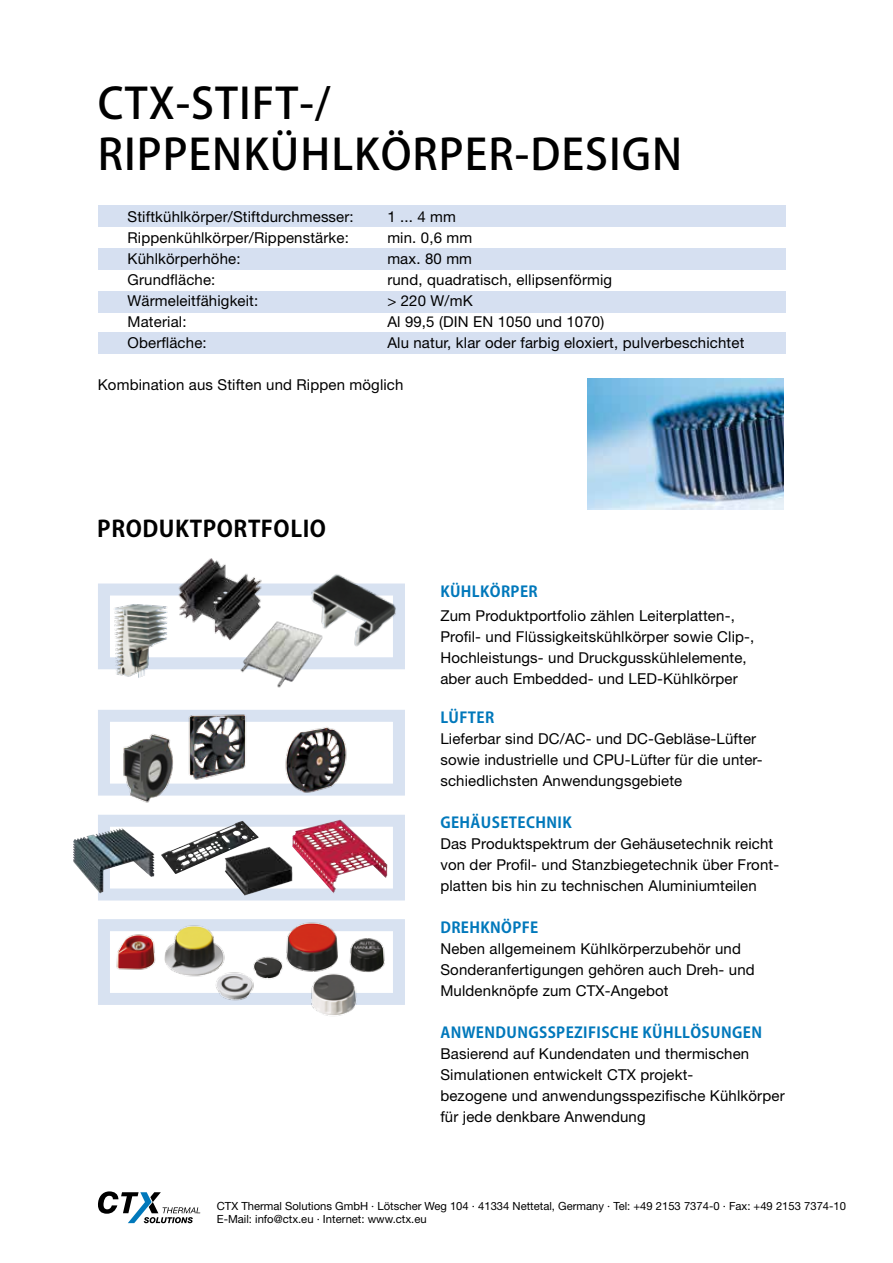
<style>
.page{position:relative;width:893px;height:1263px;background:#fff}
.page>*{position:absolute;margin:0;border:0;box-sizing:border-box;transform-origin:0 0}
.t1{font:500 42.45px/50.8px "Koz Go Pro";letter-spacing:.025em;color:#000}
.t2{font:700 22.5px "Koz Go Pro";letter-spacing:.025em;color:#000}
.t3{font:15px/21px "Helvetica Neue LT";letter-spacing:.01em;color:#000}
.t4{font:700 15px "Koz Go Pro";letter-spacing:.025em;color:#0078bb}
.t5{font:11.25px/13.5px "Helvetica Neue LT";color:#000}
</style>
<div class="page">
<div style="left:98px;top:333px;width:687px;height:21px;background:#d6e0f1"></div>
<div style="left:98px;top:291px;width:687px;height:21px;background:#d6e0f1"></div>
<div style="left:98px;top:249px;width:687px;height:21px;background:#d6e0f1"></div>
<div style="left:98px;top:206px;width:687px;height:21px;background:#d6e0f1"></div>
<div style="left:98px;top:919px;width:307px;height:86px;border:12px solid #d8e2f1"></div>
<div style="left:98px;top:815px;width:307px;height:85px;border:12px solid #d8e2f1"></div>
<div style="left:98px;top:710px;width:307px;height:85px;border:12px solid #d8e2f1"></div>
<div style="left:98px;top:583px;width:307px;height:86px;border:12px solid #d8e2f1"></div>
<img style="left:217px;top:621px;width:123px;height:67px">
<img style="left:300px;top:574px;width:105px;height:80px">
<img style="left:292px;top:820px;width:48px;height:73px">
<img style="left:73px;top:828px;width:50px;height:22px">
<img style="left:259px;top:847px;width:10px;height:5px">
<img style="left:161px;top:821px;width:98px;height:53px">
<svg style="left:98px;top:1191px;width:102px;height:32px"></svg>
<img style="left:177px;top:710px;width:80px;height:73px">
<img style="left:110px;top:726px;width:75px;height:77px">
<img style="left:278px;top:718px;width:78px;height:77px">
<img style="left:110px;top:919px;width:122px;height:67px">
<img style="left:306px;top:922px;width:87px;height:94px">
<img style="left:245px;top:919px;width:104px;height:71px">
<img style="left:211px;top:965px;width:50px;height:38px">
<img style="left:98px;top:602px;width:79px;height:76px">
<img style="left:161px;top:558px;width:105px;height:82px">
<img style="left:587px;top:378px;width:197px;height:131px">
<h1 class="t1" style="left:98px;top:80px;width:586px">CTX-STIFT-/<br>RIPPENKÜHLKÖRPER-DESIGN</h1>
<p class="t3" style="left:128px;top:206px;width:228px">Stiftkühlkörper/Stiftdurchmesser:</p>
<p class="t3" style="left:387px;top:206px;width:70px">1 ... 4 mm</p>
<p class="t3" style="left:128px;top:227px;width:223px">Rippenkühlkörper/Rippenstärke:</p>
<p class="t3" style="left:387px;top:227px;width:86px">min. 0,6 mm</p>
<p class="t3" style="left:128px;top:248px;width:114px">Kühlkörperhöhe:</p>
<p class="t3" style="left:387px;top:248px;width:86px">max. 80 mm</p>
<p class="t3" style="left:128px;top:269px;width:89px">Grundfläche:</p>
<p class="t3" style="left:387px;top:269px;width:226px">rund, quadratisch, ellipsenförmig</p>
<p class="t3" style="left:128px;top:290px;width:132px">Wärmeleitfähigkeit:</p>
<p class="t3" style="left:387px;top:290px;width:87px">&gt; 220 W/mK</p>
<p class="t3" style="left:128px;top:311px;width:60px">Material:</p>
<p class="t3" style="left:387px;top:311px;width:218px">Al 99,5 (DIN EN 1050 und 1070)</p>
<p class="t3" style="left:128px;top:332px;width:81px">Oberfläche:</p>
<p class="t3" style="left:387px;top:332px;width:359px">Alu natur, klar oder farbig eloxiert, pulverbeschichtet</p>
<p class="t3" style="left:98px;top:374px;width:307px">Kombination aus Stiften und Rippen möglich</p>
<h2 class="t2" style="left:97px;top:514px;width:230px">PRODUKTPORTFOLIO</h2>
<p class="t4" style="left:440px;top:582px;width:99px">KÜHLKÖRPER</p>
<p class="t3" style="left:440px;top:605px;width:315px">Zum Produktportfolio zählen Leiterplatten-, Profil- und Flüssigkeitskühlkörper sowie Clip-, Hochleistungs- und Druckgusskühlelemente, aber auch Embedded- und LED-Kühlkörper</p>
<p class="t4" style="left:440px;top:708px;width:55px">LÜFTER</p>
<p class="t3" style="left:440px;top:728px;width:324px">Lieferbar sind DC/AC- und DC-Gebläse-Lüfter sowie industrielle und CPU-Lüfter für die unter&shy;schiedlichsten Anwendungsgebiete</p>
<p class="t4" style="left:440px;top:813px;width:133px">GEHÄUSETECHNIK</p>
<p class="t3" style="left:440px;top:833px;width:340px">Das Produktspektrum der Gehäusetechnik reicht von der Profil- und Stanzbiegetechnik über Front&shy;platten bis hin zu technischen Aluminiumteilen</p>
<p class="t4" style="left:440px;top:918px;width:99px">DREHKNÖPFE</p>
<p class="t3" style="left:440px;top:938px;width:316px">Neben allgemeinem Kühlkörperzubehör und<br>Sonderanfertigungen gehören auch Dreh- und<br>Muldenknöpfe zum CTX-Angebot</p>
<p class="t4" style="left:440px;top:1023px;width:323px">ANWENDUNGSSPEZIFISCHE KÜHLLÖSUNGEN</p>
<p class="t3" style="left:440px;top:1043px;width:346px">Basierend auf Kundendaten und thermischen Simulationen entwickelt CTX projekt-<br>bezogene und anwendungsspezifische Kühlkörper für jede denkbare Anwendung</p>
<p class="t5" style="left:217px;top:1199px;width:631px">CTX Thermal Solutions GmbH · Lötscher Weg 104 · 41334 Nettetal, Germany · Tel: +49 2153 7374-0 · Fax: +49 2153 7374-10<br>E-Mail: info@ctx.eu · Internet: www.ctx.eu</p>
</div>
